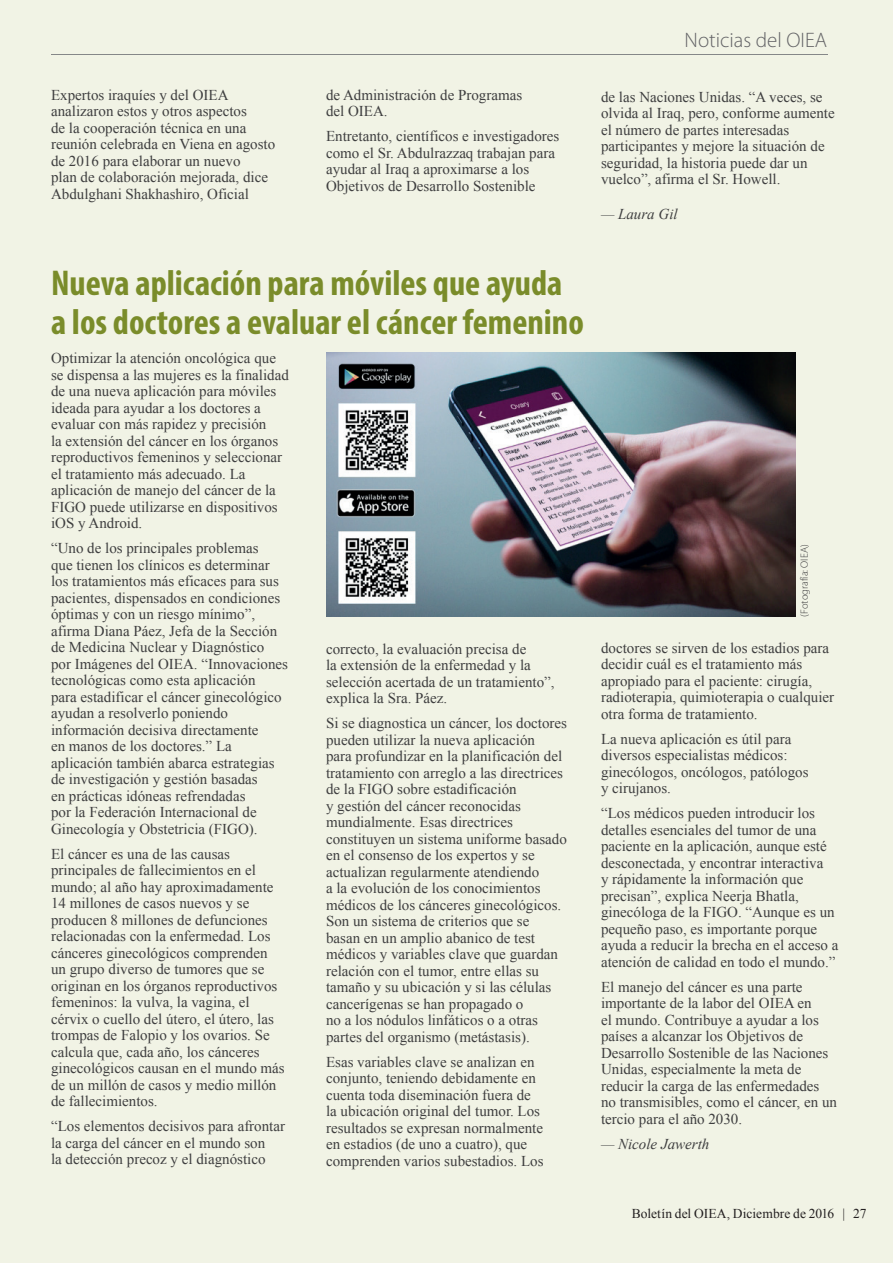
<style>
.page{position:relative;width:893px;height:1263px;background:#fff}
.page>*{position:absolute;margin:0;border:0;box-sizing:border-box;transform-origin:0 0}
.t1{font:700 condensed 36px/39px "Myriad Pro";color:#7a8c2a}
.t2{font:300 21px "Myriad Pro";color:#636366}
.t3{font:15px/16.5px "Times New Roman";color:#3e3e3f}
.t4{font:italic 15px "Times New Roman";color:#3e3e3f}
.t5{font:13.5px "Times New Roman";letter-spacing:.005em;color:#231f20}
.t6{font:300 10.5px "Myriad Pro";color:#3e3e3f}
</style>
<div class="page">
<div style="left:1px;top:0;width:892px;height:1263px;background:#f1f3e5"></div>
<hr style="left:51px;top:54px;width:776px;height:1px;background:#858788">
<img style="left:326px;top:353px;width:469px;height:263px">
<p class="t3" style="left:51px;top:86px;width:226px">Expertos iraquíes y del OIEA analizaron estos y otros aspectos<br>de la cooperación técnica en una reunión celebrada en Viena en agosto de 2016 para elaborar un nuevo<br>plan de colaboración mejorada, dice Abdulghani Shakhashiro, Oficial</p>
<p class="t3" style="left:326px;top:86px;width:198px">de Administración de Programas del OIEA.</p>
<p class="t3" style="left:326px;top:128px;width:235px">Entretanto, científicos e investigadores como el Sr. Abdulrazzaq trabajan para ayudar al Iraq a aproximarse a los Objetivos de Desarrollo Sostenible</p>
<h2 class="t2" style="left:685px;top:27px;width:144px">Noticias del OIEA</h2>
<p class="t3" style="left:601px;top:88px;width:235px">de las Naciones Unidas. “A veces, se olvida al Iraq, pero, conforme aumente el número de partes interesadas participantes y mejore la situación de seguridad, la historia puede dar un vuelco”, afirma el Sr. Howell.</p>
<p class="t4" style="left:601px;top:204px;width:78px">— Laura Gil</p>
<h1 class="t1" style="left:51px;top:263px;width:534px">Nueva aplicación para móviles que ayuda a los doctores a evaluar el cáncer femenino</h1>
<p class="t3" style="left:51px;top:350px;width:239px">Optimizar la atención oncológica que se dispensa a las mujeres es la finalidad de una nueva aplicación para móviles ideada para ayudar a los doctores a evaluar con más rapidez y precisión<br>la extensión del cáncer en los órganos reproductivos femeninos y seleccionar el tratamiento más adecuado. La aplicación de manejo del cáncer de la FIGO puede utilizarse en dispositivos iOS y Android.</p>
<p class="t3" style="left:51px;top:540px;width:239px">“Uno de los principales problemas<br>que tienen los clínicos es determinar los tratamientos más eficaces para sus pacientes, dispensados en condiciones óptimas y con un riesgo mínimo”, afirma Diana Páez, Jefa de la Sección de Medicina Nuclear y Diagnóstico por Imágenes del OIEA. “Innovaciones tecnológicas como esta aplicación<br>para estadificar el cáncer ginecológico ayudan a resolverlo poniendo información decisiva directamente<br>en manos de los doctores.” La aplicación también abarca estrategias de investigación y gestión basadas<br>en prácticas idóneas refrendadas<br>por la Federación Internacional de Ginecología y Obstetricia (FIGO).</p>
<p class="t3" style="left:51px;top:845px;width:235px">El cáncer es una de las causas principales de fallecimientos en el mundo; al año hay aproximadamente 14 millones de casos nuevos y se producen 8 millones de defunciones relacionadas con la enfermedad. Los cánceres ginecológicos comprenden un grupo diverso de tumores que se originan en los órganos reproductivos femeninos: la vulva, la vagina, el cérvix o cuello del útero, el útero, las trompas de Falopio y los ovarios. Se calcula que, cada año, los cánceres ginecológicos causan en el mundo más de un millón de casos y medio millón de fallecimientos.</p>
<p class="t3" style="left:51px;top:1118px;width:236px">“Los elementos decisivos para afrontar la carga del cáncer en el mundo son<br>la detección precoz y el diagnóstico</p>
<p class="t3" style="left:326px;top:640px;width:230px">correcto, la evaluación precisa de<br>la extensión de la enfermedad y la selección acertada de un tratamiento”, explica la Sra. Páez.</p>
<p class="t3" style="left:326px;top:715px;width:242px">Si se diagnostica un cáncer, los doctores pueden utilizar la nueva aplicación<br>para profundizar en la planificación del tratamiento con arreglo a las directrices de la FIGO sobre estadificación<br>y gestión del cáncer reconocidas mundialmente. Esas directrices constituyen un sistema uniforme basado en el consenso de los expertos y se actualizan regularmente atendiendo<br>a la evolución de los conocimientos médicos de los cánceres ginecológicos.<br>Son un sistema de criterios que se basan en un amplio abanico de test médicos y variables clave que guardan relación con el tumor, entre ellas su tamaño y su ubicación y si las células cancerígenas se han propagado o<br>no a los nódulos linfáticos o a otras partes del organismo (metástasis).</p>
<p class="t3" style="left:326px;top:1053px;width:219px">Esas variables clave se analizan en conjunto, teniendo debidamente en cuenta toda diseminación fuera de la ubicación original del tumor. Los resultados se expresan normalmente en estadios (de uno a cuatro), que comprenden varios subestadios. Los</p>
<p class="t6" style="left:798px;top:616px;width:74px;rotate:-90deg">(Fotografía: OIEA)</p>
<p class="t3" style="left:601px;top:639px;width:235px">doctores se sirven de los estadios para decidir cuál es el tratamiento más apropiado para el paciente: cirugía, radioterapia, quimioterapia o cualquier otra forma de tratamiento.</p>
<p class="t3" style="left:601px;top:730px;width:209px">La nueva aplicación es útil para diversos especialistas médicos: ginecólogos, oncólogos, patólogos y cirujanos.</p>
<p class="t3" style="left:601px;top:804px;width:239px">“Los médicos pueden introducir los detalles esenciales del tumor de una paciente en la aplicación, aunque esté desconectada, y encontrar interactiva<br>y rápidamente la información que precisan”, explica Neerja Bhatla, ginecóloga de la FIGO. “Aunque es un pequeño paso, es importante porque ayuda a reducir la brecha en el acceso a atención de calidad en todo el mundo.”</p>
<p class="t3" style="left:601px;top:978px;width:237px">El manejo del cáncer es una parte importante de la labor del OIEA en<br>el mundo. Contribuye a ayudar a los países a alcanzar los Objetivos de Desarrollo Sostenible de las Naciones Unidas, especialmente la meta de reducir la carga de las enfermedades no transmisibles, como el cáncer, en un tercio para el año 2030.</p>
<p class="t4" style="left:601px;top:1133px;width:110px">— Nicole Jawerth</p>
<p class="t5" style="left:632px;top:1205px;width:236px">Boletín del OIEA, Diciembre de 2016 | 27</p>
</div>
